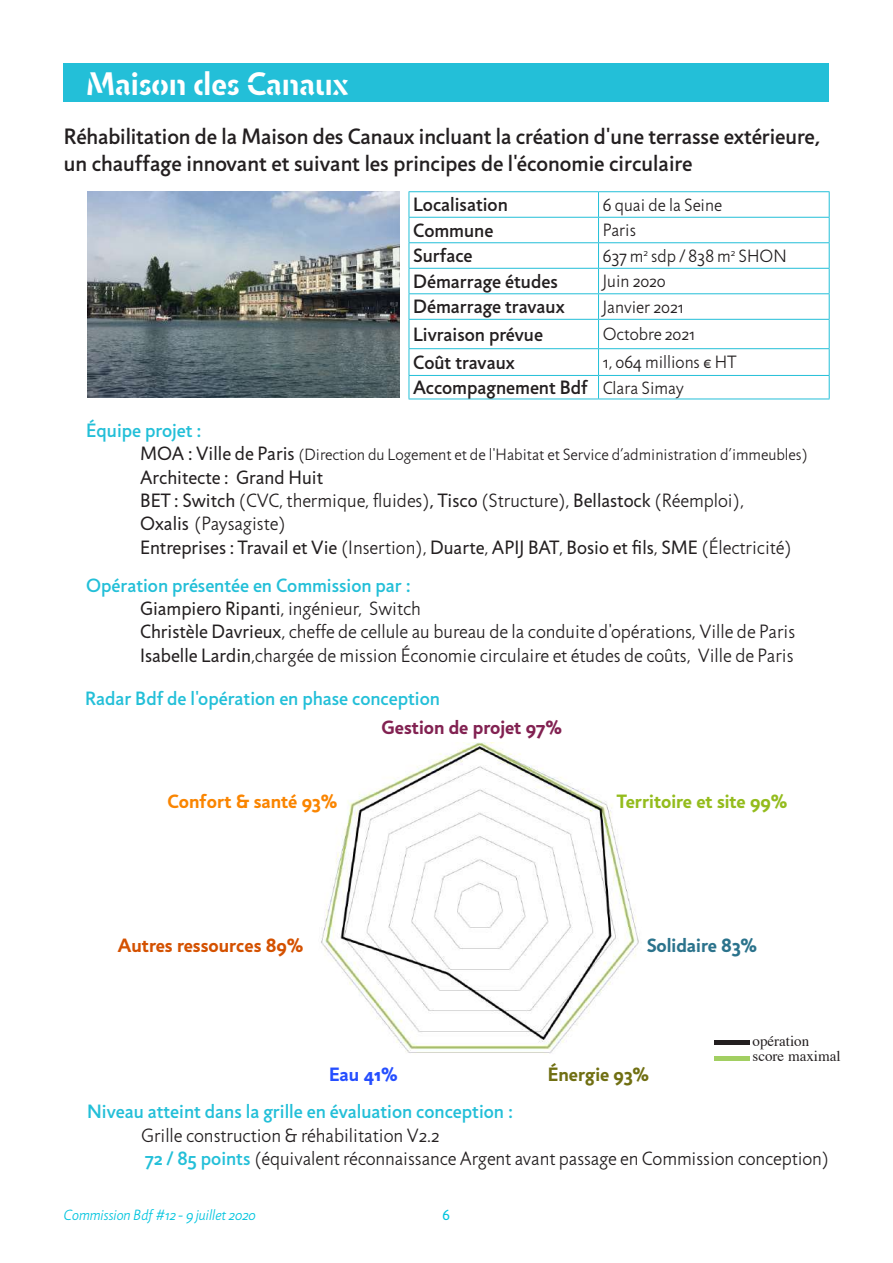
<style>
.page{position:relative;width:893px;height:1263px;background:#fff}
.page>*{position:absolute;margin:0;border:0;box-sizing:border-box;transform-origin:0 0}
.t1{font:700 33px "Jigsaw Stencil";color:#fff}
.t2{font:500 22.5px/27px "Jigsaw";letter-spacing:-.005em;color:#231f20}
.t3{font:300 19.5px/23.4px "Jigsaw";color:#231f20}
.t4{font:19.5px/23.4px "Jigsaw";color:#231f20}
.t5{font:500 19.5px "Jigsaw";color:#231f20}
.t6{font:500 19.5px "Jigsaw";color:#23bfd8}
.t7{font:700 19.5px "Jigsaw";color:#d45100}
.t8{font:700 19.5px "Jigsaw";color:#94bc1d}
.t9{font:700 19.5px "Jigsaw";color:#822252}
.t10{font:700 19.5px "Jigsaw";color:#fa8501}
.t11{font:700 19.5px "Jigsaw";color:#2b738c}
.t12{font:700 19.5px "Jigsaw";color:#706f12}
.t13{font:700 19.5px "Jigsaw";color:#264fff}
.t14{font:300 18px "Jigsaw";color:#231f20}
.t15{font:300 16.5px "Jigsaw";color:#231f20}
.t16{font:15px "Jigsaw Light Cursive";color:#00c4de}
.t17{font:15px/15.3px "Times";color:#231f20}
.t18{font:15px "Jigsaw";color:#00c4de}
.s1{font-weight:300;font-size:18px}
.s2{font-weight:400;font-size:19.5px}
.s3{font-weight:300}
.s4{font-weight:500;color:#23bfd8}
.s5{font-weight:400}
</style>
<div class="page">
<img style="left:321px;top:743px;width:318px;height:311px">
<div style="left:64px;top:64px;width:765px;height:38px;background:#23bfd8"></div>
<hr style="left:409px;top:191px;width:189px;height:1px;background:#23bfd8">
<hr style="left:598px;top:191px;width:232px;height:1px;background:#23bfd8">
<hr style="left:409px;top:217px;width:189px;height:1px;background:#23bfd8">
<hr style="left:598px;top:217px;width:232px;height:1px;background:#23bfd8">
<hr style="left:409px;top:242px;width:189px;height:1px;background:#23bfd8">
<hr style="left:598px;top:242px;width:232px;height:1px;background:#23bfd8">
<hr style="left:409px;top:268px;width:189px;height:1px;background:#23bfd8">
<hr style="left:598px;top:268px;width:232px;height:1px;background:#23bfd8">
<hr style="left:409px;top:293px;width:189px;height:1px;background:#23bfd8">
<hr style="left:598px;top:293px;width:232px;height:1px;background:#23bfd8">
<hr style="left:409px;top:319px;width:189px;height:1px;background:#23bfd8">
<hr style="left:598px;top:319px;width:232px;height:1px;background:#23bfd8">
<hr style="left:409px;top:348px;width:189px;height:1px;background:#23bfd8">
<hr style="left:598px;top:348px;width:232px;height:1px;background:#23bfd8">
<hr style="left:409px;top:375px;width:189px;height:1px;background:#23bfd8">
<svg style="left:409px;top:192px;width:1px;height:207px"></svg>
<hr style="left:598px;top:375px;width:232px;height:1px;background:#23bfd8">
<svg style="left:598px;top:192px;width:1px;height:207px"></svg>
<svg style="left:829px;top:192px;width:1px;height:207px"></svg>
<hr style="left:409px;top:399px;width:189px;height:1px;background:#23bfd8">
<hr style="left:598px;top:399px;width:232px;height:1px;background:#23bfd8">
<div style="left:714px;top:1040px;width:36px;height:5px;background:#231f20"></div>
<hr style="left:714px;top:1056px;width:36px;height:4px;background:#a2cf62">
<img style="left:87px;top:191px;width:313px;height:207px">
<h1 class="t1" style="left:86px;top:63px;width:264px">Maison des Canaux</h1>
<p class="t2" style="left:64px;top:122px;width:758px">Réhabilitation de la Maison des Canaux incluant la création d'une terrasse extérieure, un chauffage innovant et suivant les principes de l'économie circulaire</p>
<p class="t5" style="left:413px;top:193px;width:96px">Localisation</p>
<p class="t14" style="left:603px;top:195px;width:121px">6 quai de la Seine</p>
<p class="t5" style="left:413px;top:219px;width:82px">Commune</p>
<p class="t14" style="left:603px;top:220px;width:35px">Paris</p>
<p class="t5" style="left:413px;top:244px;width:61px">Surface</p>
<p class="t14" style="left:603px;top:246px;width:185px">637 m<sup>2</sup> sdp / 838 m<sup>2</sup> SHON</p>
<p class="t5" style="left:413px;top:270px;width:146px">Démarrage études</p>
<p class="t14" style="left:603px;top:271px;width:65px">Juin 2020</p>
<p class="t5" style="left:413px;top:295px;width:153px">Démarrage travaux</p>
<p class="t14" style="left:603px;top:297px;width:82px">Janvier 2021</p>
<p class="t5" style="left:413px;top:323px;width:131px">Livraison prévue</p>
<p class="t14" style="left:603px;top:324px;width:94px">Octobre 2021</p>
<p class="t5" style="left:413px;top:351px;width:103px">Coût travaux</p>
<p class="t14" style="left:603px;top:352px;width:135px">1, 064 millions € HT</p>
<p class="t5" style="left:413px;top:376px;width:272px">Accompagnement Bdf <span class="s1">Clara Simay</span></p>
<p class="t6" style="left:86px;top:419px;width:117px">Équipe projet :</p>
<p class="t15" style="left:140px;top:445px;width:669px"><span class="s2">MOA : Ville de Paris</span> (Direction du Logement et de l'Habitat et Service d’administration d’immeubles)</p>
<p class="t4" style="left:140px;top:465px;width:653px">Architecte : Grand Huit<br>BET : Switch <span class="s3">(CVC, thermique, fluides)</span>, Tisco <span class="s3">(Structure),</span> Bellastock <span class="s3">(Réemploi), </span>Oxalis <span class="s3">(Paysagiste)<br></span>Entreprises : Travail et Vie <span class="s3">(Insertion),</span> Duarte<span class="s3">,</span> APIJ BAT<span class="s3">,</span> Bosio et fils<span class="s3">,</span> SME <span class="s3">(Électricité)</span></p>
<p class="t3" style="left:140px;top:573px;width:657px;text-indent:-54px"><span class="s4">Opération présentée en Commission par :<br></span><span class="s5">Giampiero Ripanti</span>, ingénieur, Switch<br><span class="s5">Christèle Davrieux</span>, cheffe de cellule au bureau de la conduite d'opérations, Ville de Paris <span class="s5">Isabelle Lardin</span>,chargée de mission Économie circulaire et études de coûts, Ville de Paris</p>
<p class="t6" style="left:85px;top:687px;width:356px">Radar Bdf de l'opération en phase conception</p>
<p class="t9" style="left:382px;top:716px;width:182px">Gestion de projet 97%</p>
<p class="t10" style="left:167px;top:789px;width:171px">Confort &amp; santé 93%</p>
<p class="t8" style="left:617px;top:789px;width:172px">Territoire et site 99%</p>
<p class="t7" style="left:118px;top:934px;width:187px">Autres ressources 89%</p>
<p class="t11" style="left:647px;top:934px;width:112px">Solidaire 83%</p>
<p class="t17" style="left:753px;top:1032px;width:89px">opération score maximal</p>
<p class="t13" style="left:329px;top:1062px;width:70px">Eau 41%</p>
<p class="t12" style="left:548px;top:1062px;width:103px">Énergie 93%</p>
<p class="t6" style="left:87px;top:1100px;width:427px">Niveau atteint dans la grille en évaluation conception :</p>
<p class="t3" style="left:141px;top:1123px;width:689px">Grille construction &amp; réhabilitation V2.2<br><span class="s4">72 / 85 points</span> (équivalent réconnaissance Argent avant passage en Commission conception)</p>
<p class="t16" style="left:64px;top:1206px;width:194px">Commission Bdf #12 - 9 juillet 2020</p>
<p class="t18" style="left:442px;top:1206px;width:9px">6</p>
</div>
